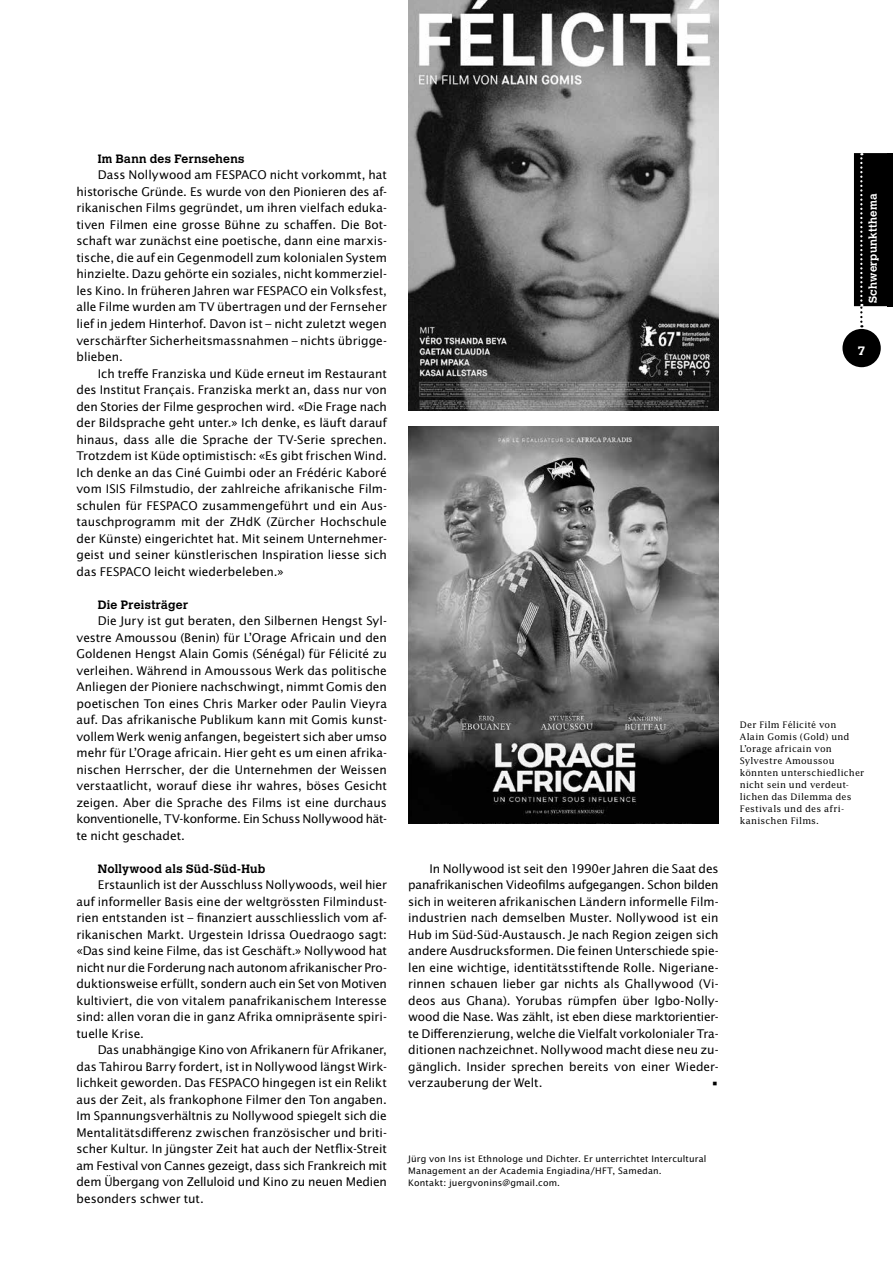
<style>
.page{position:relative;width:893px;height:1263px;background:#fff}
.page>*{position:absolute;margin:0;border:0;box-sizing:border-box;transform-origin:0 0}
.t1{font:12px/16.5px "Lucida Sans";letter-spacing:-.005em;color:#000;text-align:justify}
.t2{font:700 12px "Calvert";letter-spacing:.02em;color:#000}
.t3{font:700 12px "Calvert";color:#fff}
.t4{font:700 11.25px "Calvert";letter-spacing:.02em;color:#fff}
.t5{font:9px/12px "Lucida";letter-spacing:.02em;color:#000}
.t6{font:9px/12px "Lucida Sans";letter-spacing:.02em;color:#000}
</style>
<div class="page">
<div style="left:842px;top:329px;width:39px;height:38px;background:#000;border-radius:50%"></div>
<div style="left:854px;top:153px;width:39px;height:153px;background:#000"></div>
<svg style="left:860px;top:153px;width:2px;height:174px"></svg>
<img style="left:408px;top:426px;width:311px;height:397px">
<img style="left:408px;top:0;width:311px;height:410px">
<p class="t2" style="left:98px;top:151px;width:148px">Im Bann des Fernsehens</p>
<p class="t1" style="left:77px;top:167px;width:312px;text-indent:21px">Dass Nollywood am FESPACO nicht vorkommt, hat historische Gründe. Es wurde von den Pionieren des af&shy;rikanischen Films gegründet, um ihren vielfach eduka&shy;tiven Filmen eine grosse Bühne zu schaffen. Die Bot&shy;schaft war zunächst eine poetische, dann eine marxis&shy;tische, die auf ein Gegenmodell zum kolonialen System hinzielte. Dazu gehörte ein soziales, nicht kommerziel&shy;les Kino. In früheren Jahren war FESPACO ein Volksfest, alle Filme wurden am TV übertragen und der Fernseher lief in jedem Hinterhof. Davon ist – nicht zuletzt wegen verschärfter Sicherheitsmassnahmen – nichts übrigge&shy;blieben.</p>
<p class="t1" style="left:77px;top:365px;width:312px;text-indent:21px">Ich treffe Franziska und Küde erneut im Restaurant des Institut Français. Franziska merkt an, dass nur von den Stories der Filme gesprochen wird. «Die Frage nach der Bildsprache geht unter.» Ich denke, es läuft darauf hinaus, dass alle die Sprache der TV-Serie sprechen.<br>Trotzdem ist Küde optimistisch: «Es gibt frischen Wind.<br>Ich denke an das Ciné Guimbi oder an Frédéric Kaboré vom ISIS Filmstudio, der zahlreiche afrikanische Film&shy;schulen für FESPACO zusammengeführt und ein Aus&shy;tauschprogramm mit der ZHdK (Zürcher Hochschule der Künste) eingerichtet hat. Mit seinem Unternehmer&shy;geist und seiner künstlerischen Inspiration liesse sich das FESPACO leicht wiederbeleben.»</p>
<p class="t2" style="left:98px;top:597px;width:92px">Die Preisträger</p>
<p class="t1" style="left:77px;top:612px;width:312px;text-indent:21px">Die Jury ist gut beraten, den Silbernen Hengst Syl&shy;vestre Amoussou (Benin) für L’Orage Africain und den Goldenen Hengst Alain Gomis (Sénégal) für Félicité zu verleihen. Während in Amoussous Werk das politische Anliegen der Pioniere nachschwingt, nimmt Gomis den poetischen Ton eines Chris Marker oder Paulin Vieyra auf. Das afrikanische Publikum kann mit Gomis kunst&shy;vollem Werk wenig anfangen, begeistert sich aber umso mehr für L’Orage africain. Hier geht es um einen afrika&shy;nischen Herrscher, der die Unternehmen der Weissen verstaatlicht, worauf diese ihr wahres, böses Gesicht zeigen. Aber die Sprache des Films ist eine durchaus konventionelle, TV-konforme. Ein Schuss Nollywood hät&shy;te nicht geschadet.</p>
<p class="t2" style="left:98px;top:861px;width:169px">Nollywood als Süd-Süd-Hub</p>
<p class="t1" style="left:77px;top:876px;width:312px;text-indent:21px">Erstaunlich ist der Ausschluss Nollywoods, weil hier auf informeller Basis eine der weltgrössten Filmindust&shy;rien entstanden ist – finanziert ausschliesslich vom af&shy;rikanischen Markt. Urgestein Idrissa Ouedraogo sagt: «Das sind keine Filme, das ist Geschäft.» Nollywood hat nicht nur die Forderung nach autonom afrikanischer Pro&shy;duktionsweise erfüllt, sondern auch ein Set von Motiven kultiviert, die von vitalem panafrikanischem Interesse sind: allen voran die in ganz Afrika omnipräsente spiri&shy;tuelle Krise.</p>
<p class="t1" style="left:77px;top:1041px;width:312px;text-indent:21px">Das unabhängige Kino von Afrikanern für Afrikaner, das Tahirou Barry fordert, ist in Nollywood längst Wirk&shy;lichkeit geworden. Das FESPACO hingegen ist ein Relikt aus der Zeit, als frankophone Filmer den Ton angaben.<br>Im Spannungsverhältnis zu Nollywood spiegelt sich die Mentalitätsdifferenz zwischen französischer und briti&shy;scher Kultur. In jüngster Zeit hat auch der Netflix-Streit am Festival von Cannes gezeigt, dass sich Frankreich mit dem Übergang von Zelluloid und Kino zu neuen Medien besonders schwer tut.</p>
<p class="t1" style="left:408px;top:860px;width:312px;text-indent:21px">In Nollywood ist seit den 1990er Jahren die Saat des panafrikanischen Videofilms aufgegangen. Schon bilden sich in weiteren afrikanischen Ländern informelle Film&shy;industrien nach demselben Muster. Nollywood ist ein Hub im Süd-Süd-Austausch. Je nach Region zeigen sich andere Ausdrucksformen. Die feinen Unterschiede spie&shy;len eine wichtige, identitätsstiftende Rolle. Nigeriane&shy;rinnen schauen lieber gar nichts als Ghallywood (Vi&shy;deos aus Ghana). Yorubas rümpfen über Igbo-Nolly&shy;wood die Nase. Was zählt, ist eben diese marktorientier&shy;te Differenzierung, welche die Vielfalt vorkolonialer Tra&shy;ditionen nachzeichnet. Nollywood macht diese neu zu&shy;gänglich. Insider sprechen bereits von einer Wieder&shy;verzauberung der Welt.</p>
<p class="t1" style="left:711px;top:1074px;width:9px">•</p>
<p class="t6" style="left:408px;top:1152px;width:300px">Jürg von Ins ist Ethnologe und Dichter. Er unterrichtet Intercultural<br>Management an der Academia Engiadina/HFT, Samedan.<br>Kontakt: juergvonins@gmail.com.</p>
<p class="t4" style="left:866px;top:303px;width:112px;rotate:-90deg">Schwerpunktthema</p>
<p class="t3" style="left:858px;top:343px;width:9px">7</p>
<p class="t5" style="left:740px;top:718px;width:126px">Der Film Félicité von<br>Alain Gomis (Gold) und<br>L’orage africain von<br>Sylvestre Amoussou könnten unterschiedlicher nicht sein und verdeut&shy;lichen das Dilemma des<br>Festivals und des afri&shy;kanischen Films.</p>
</div>
